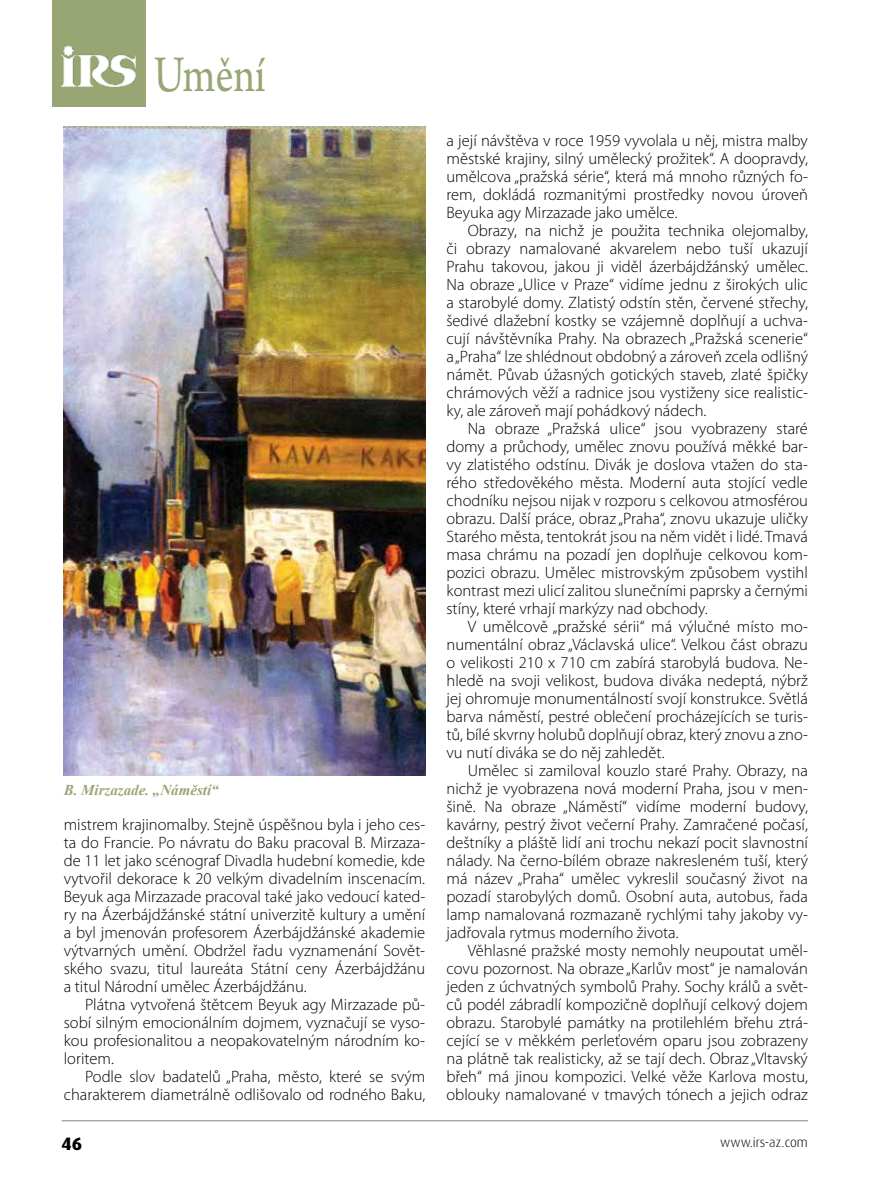
<style>
.page{position:relative;width:893px;height:1191px;background:#fff}
.page>*{position:absolute;margin:0;border:0;box-sizing:border-box;transform-origin:0 0}
.t1{font:54.15px "Arno Pro";color:#98a674;scale:.8 1}
.t2{font:800 18px "Dax Pro";color:#000}
.t3{font:300 16.5px/18px "Myriad Pro";color:#000;text-align:justify}
.t4{font:italic 700 15px "Times New Roman";color:#98a674}
.t5{font:300 13.5px "Dax Pro";color:#000}
</style>
<div class="page">
<hr style="left:62px;top:1120px;width:746px;height:1px;background:#808285">
<img style="left:64px;top:127px;width:361px;height:649px">
<div style="left:52px;top:0;width:94px;height:106px;background:#98a674"></div>
<img style="left:60px;top:45px;width:76px;height:41px">
<h1 class="t1" style="left:154px;top:44px;width:141px">Umění</h1>
<p class="t4" style="left:64px;top:780px;width:157px">B. Mirzazade. „Náměstí“</p>
<p class="t3" style="left:64px;top:815px;width:363px">mistrem krajinomalby. Stejně úspěšnou byla i jeho ces&shy;ta do Francie. Po návratu do Baku pracoval B. Mirzaza&shy;de 11 let jako scénograf Divadla hudební komedie, kde vytvořil dekorace k 20 velkým divadelním inscenacím.<br>Beyuk aga Mirzazade pracoval také jako vedoucí kated&shy;ry na Ázerbájdžánské státní univerzitě kultury a umění a byl jmenován profesorem Ázerbájdžánské akademie výtvarných umění. Obdržel řadu vyznamenání Sovět&shy;ského svazu, titul laureáta Státní ceny Ázerbájdžánu a titul Národní umělec Ázerbájdžánu.</p>
<p class="t3" style="left:64px;top:995px;width:363px;text-indent:21px">Plátna vytvořená štětcem Beyuk agy Mirzazade pů&shy;sobí silným emocionálním dojmem, vyznačují se vyso&shy;kou profesionalitou a neopakovatelným národním ko&shy;loritem.</p>
<p class="t3" style="left:64px;top:1067px;width:363px;text-align:right">Podle slov badatelů „Praha, město, které se svým charakterem diametrálně odlišovalo od rodného Baku,</p>
<p class="t3" style="left:446px;top:131px;width:363px">a její návštěva v roce 1959 vyvolala u něj, mistra malby městské krajiny, silný umělecký prožitek“. A doopravdy, umělcova „pražská série“, která má mnoho různých fo&shy;rem, dokládá rozmanitými prostředky novou úroveň Beyuka agy Mirzazade jako umělce.</p>
<p class="t3" style="left:446px;top:221px;width:363px;text-indent:21px">Obrazy, na nichž je použita technika olejomalby, či obrazy namalované akvarelem nebo tuší ukazují Prahu takovou, jakou ji viděl ázerbájdžánský umělec.<br>Na obraze „Ulice v Praze“ vidíme jednu z širokých ulic a starobylé domy. Zlatistý odstín stěn, červené střechy, šedivé dlažební kostky se vzájemně doplňují a uchva&shy;cují návštěvníka Prahy. Na obrazech „Pražská scenerie“ a „Praha“ lze shlédnout obdobný a zároveň zcela odlišný námět. Půvab úžasných gotických staveb, zlaté špičky chrámových věží a radnice jsou vystiženy sice realistic&shy;ky, ale zároveň mají pohádkový nádech.</p>
<p class="t3" style="left:446px;top:419px;width:363px;text-indent:21px">Na obraze „Pražská ulice“ jsou vyobrazeny staré domy a průchody, umělec znovu používá měkké bar&shy;vy zlatistého odstínu. Divák je doslova vtažen do sta&shy;rého středověkého města. Moderní auta stojící vedle chodníku nejsou nijak v rozporu s celkovou atmosférou obrazu. Další práce, obraz „Praha“, znovu ukazuje uličky Starého města, tentokrát jsou na něm vidět i lidé. Tmavá masa chrámu na pozadí jen doplňuje celkovou kom&shy;pozici obrazu. Umělec mistrovským způsobem vystihl kontrast mezi ulicí zalitou slunečními paprsky a černými stíny, které vrhají markýzy nad obchody.</p>
<p class="t3" style="left:446px;top:617px;width:363px;text-indent:21px">V umělcově „pražské sérii“ má výlučné místo mo&shy;numentální obraz „Václavská ulice“. Velkou část obrazu o velikosti 210 x 710 cm zabírá starobylá budova. Ne&shy;hledě na svoji velikost, budova diváka nedeptá, nýbrž jej ohromuje monumentálností svojí konstrukce. Světlá barva náměstí, pestré oblečení procházejících se turis&shy;tů, bílé skvrny holubů doplňují obraz, který znovu a zno&shy;vu nutí diváka se do něj zahledět.</p>
<p class="t3" style="left:446px;top:761px;width:363px;text-indent:21px">Umělec si zamiloval kouzlo staré Prahy. Obrazy, na nichž je vyobrazena nová moderní Praha, jsou v men&shy;šině. Na obraze „Náměstí“ vidíme moderní budovy, kavárny, pestrý život večerní Prahy. Zamračené počasí, deštníky a pláště lidí ani trochu nekazí pocit slavnostní nálady. Na černo-bílém obraze nakresleném tuší, který má název „Praha“ umělec vykreslil současný život na pozadí starobylých domů. Osobní auta, autobus, řada lamp namalovaná rozmazaně rychlými tahy jakoby vy&shy;jadřovala rytmus moderního života.</p>
<p class="t3" style="left:446px;top:941px;width:363px;text-indent:21px">Věhlasné pražské mosty nemohly neupoutat uměl&shy;covu pozornost. Na obraze „Karlův most“ je namalován jeden z úchvatných symbolů Prahy. Sochy králů a svět&shy;ců podél zábradlí kompozičně doplňují celkový dojem obrazu. Starobylé památky na protilehlém břehu ztrá&shy;cející se v měkkém perleťovém oparu jsou zobrazeny na plátně tak realisticky, až se tají dech. Obraz „Vltavský břeh“ má jinou kompozici. Velké věže Karlova mostu, oblouky namalované v tmavých tónech a jejich odraz</p>
<p class="t2" style="left:62px;top:1131px;width:22px">46</p>
<p class="t5" style="left:720px;top:1133px;width:89px">www.irs-az.com</p>
</div>
